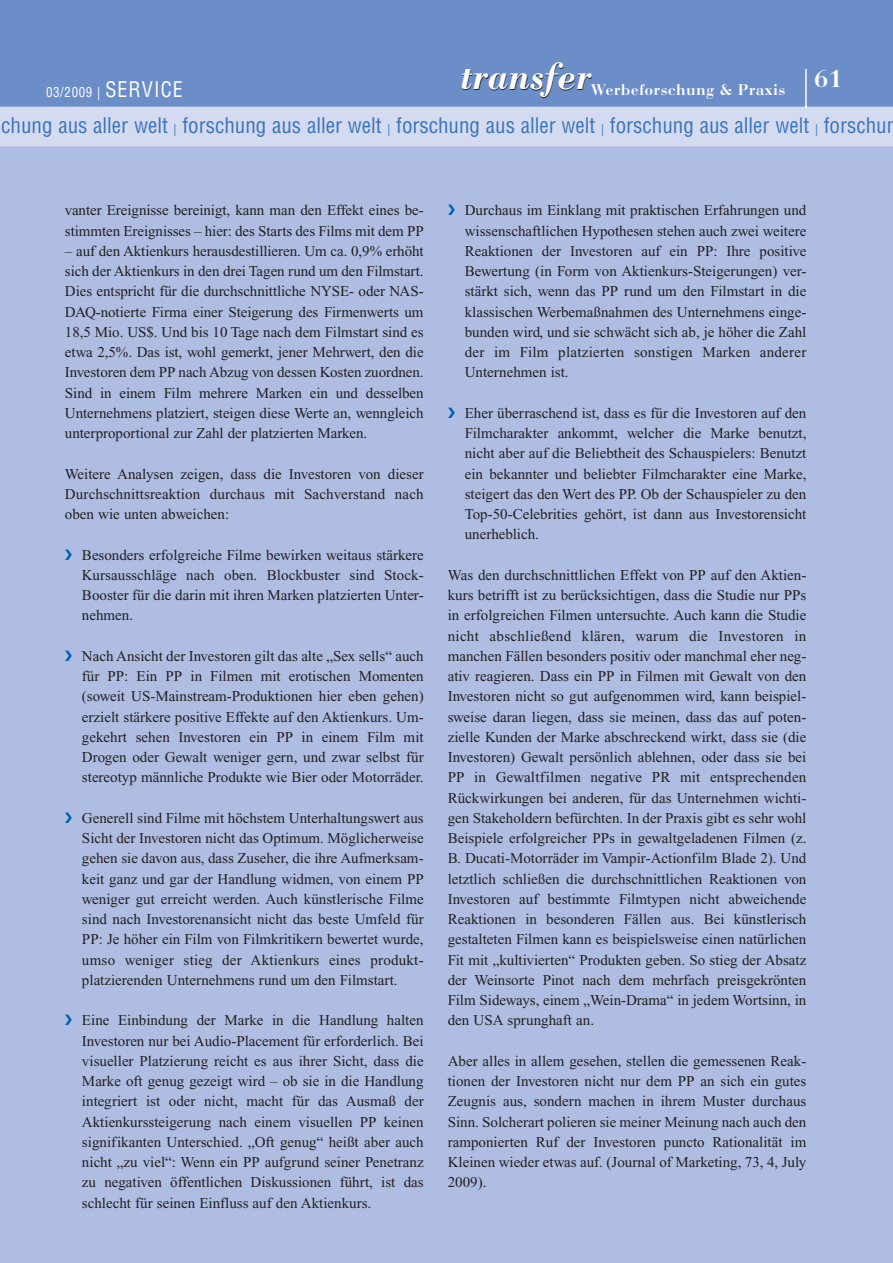
<style>
.page{position:relative;width:893px;height:1263px;background:#fff}
.page>*{position:absolute;margin:0;border:0;box-sizing:border-box;transform-origin:0 0}
.t1{font:italic 700 39.3px "Bodoni";color:#231f20}
.t2{font:600 25.5px "Bauer Bodoni D";color:#fff}
.t3{font:condensed 21px "Helvetica";color:#3a74ba}
.t4{font:600 16.2px "Bauer Bodoni D";letter-spacing:.06em;color:#fff;scale:.95 1}
.t5{font:15px/20.2px "Times New Roman";color:#231f20;text-align:justify}
.t6{font:condensed 13.5px "Helvetica";letter-spacing:.055em;color:#fff;scale:.95 1}
.s1{font-size:21px}
.s2{font-size:12px}
.s3{color:#0060ae}
</style>
<div class="page">
<div style="left:0;top:0;width:892px;height:1263px;background:#aebde1"></div>
<div style="left:0;top:0;width:892px;height:106px;background:#6b8dc8"></div>
<hr style="left:805px;top:69px;width:2px;height:39px;background:#fff">
<div style="left:0;top:107px;width:892px;height:39px;background:#d4daef"></div>
<h1 class="t1" style="left:460px;top:63px;width:132px">transfer</h1>
<h2 class="t2" style="left:814px;top:69px;width:30px">61</h2>
<p class="t6" style="left:46px;top:87px;width:145px">03/2009 | <span class="s1">SERVICE</span></p>
<p class="t4" style="left:591px;top:84px;width:205px">Werbeforschung &amp; Praxis</p>
<h3 class="t3" style="left:1px;top:117px;width:897px">chung aus aller welt <span class="s2">|</span> forschung aus aller welt <span class="s2">|</span> forschung aus aller welt <span class="s2">|</span> forschung aus aller welt <span class="s2">|</span> forschun</h3>
<p class="t5" style="left:65px;top:202px;width:360px">vanter Ereignisse bereinigt, kann man den Effekt eines be - stimmten Ereignisses – hier: des Starts des Films mit dem PP</p>
<p class="t5" style="left:65px;top:242px;width:360px">– auf den Aktienkurs herausdestillieren. Um ca. 0,9% erhöht sich der Aktienkurs in den drei Tagen rund um den Filmstart.<br>Dies entspricht für die durchschnittliche NYSE- oder NAS-DAQ-notierte Firma einer Steigerung des Firmenwerts um 18,5 Mio. US$. Und bis 10 Tage nach dem Filmstart sind es etwa 2,5%. Das ist, wohl gemerkt, jener Mehrwert, den die Investoren dem PP nach Abzug von dessen Kosten zuordnen.<br>Sind in einem Film mehrere Marken ein und desselben Unternehmens platziert, steigen diese Werte an, wenngleich unterproportional zur Zahl der platzierten Marken.</p>
<p class="t5" style="left:65px;top:465px;width:360px">Weitere Analysen zeigen, dass die Investoren von dieser Durchschnittsreaktion durchaus mit Sachverstand nach oben wie unten abweichen:</p>
<p class="t5" style="left:82px;top:546px;width:343px;text-indent:-17px"><span class="s3">❯</span> Besonders erfolgreiche Filme bewirken weitaus stärkere Kursausschläge nach oben. Blockbuster sind Stock-Booster für die darin mit ihren Marken platzierten Unter&shy;nehmen.</p>
<p class="t5" style="left:82px;top:647px;width:343px;text-indent:-17px"><span class="s3">❯</span> Nach Ansicht der Investoren gilt das alte „Sex sells“ auch für PP: Ein PP in Filmen mit erotischen Momenten (soweit US-Mainstream-Produktionen hier eben gehen) erzielt stärkere positive Effekte auf den Aktienkurs. Um&shy;gekehrt sehen Investoren ein PP in einem Film mit Drogen oder Gewalt weniger gern, und zwar selbst für stereotyp männliche Produkte wie Bier oder Motorräder.</p>
<p class="t5" style="left:82px;top:809px;width:343px;text-indent:-17px"><span class="s3">❯</span> Generell sind Filme mit höchstem Unterhaltungswert aus Sicht der Investoren nicht das Optimum. Möglicherweise gehen sie davon aus, dass Zuseher, die ihre Aufmerk sam&shy;keit ganz und gar der Handlung widmen, von einem PP weniger gut erreicht werden. Auch künstlerische Filme sind nach Investorenansicht nicht das beste Umfeld für PP: Je höher ein Film von Filmkritikern bewertet wurde, umso weniger stieg der Aktienkurs eines produkt&shy;platzierenden Unternehmens rund um den Filmstart.</p>
<p class="t5" style="left:82px;top:1012px;width:343px;text-indent:-17px"><span class="s3">❯</span> Eine Einbindung der Marke in die Handlung halten Investoren nur bei Audio-Placement für erforderlich. Bei visueller Platzierung reicht es aus ihrer Sicht, dass die Marke oft genug gezeigt wird – ob sie in die Handlung integriert ist oder nicht, macht für das Ausmaß der Aktien kurssteigerung nach einem visuellen PP keinen signifikanten Unterschied. „Oft genug“ heißt aber auch nicht „zu viel“: Wenn ein PP aufgrund seiner Penetranz zu negativen öffentlichen Diskussionen führt, ist das schlecht für seinen Einfluss auf den Aktienkurs.</p>
<p class="t5" style="left:465px;top:202px;width:343px;text-indent:-17px"><span class="s3">❯</span> Durchaus im Einklang mit praktischen Erfahrungen und wissenschaftlichen Hypothesen stehen auch zwei weitere Reaktionen der Investoren auf ein PP: Ihre positive Bewertung (in Form von Aktienkurs-Steigerungen) ver&shy;stärkt sich, wenn das PP rund um den Filmstart in die klassischen Werbemaßnahmen des Unternehmens einge&shy;bunden wird, und sie schwächt sich ab, je höher die Zahl der im Film platzierten sonstigen Marken anderer Unternehmen ist.</p>
<p class="t5" style="left:465px;top:404px;width:343px;text-indent:-17px"><span class="s3">❯</span> Eher überraschend ist, dass es für die Investoren auf den Filmcharakter ankommt, welcher die Marke benutzt, nicht aber auf die Beliebtheit des Schauspielers: Benutzt ein bekannter und beliebter Filmcharakter eine Marke, steigert das den Wert des PP. Ob der Schauspieler zu den Top-50-Celebrities gehört, ist dann aus Investorensicht unerheblich.</p>
<p class="t5" style="left:448px;top:566px;width:360px">Was den durchschnittlichen Effekt von PP auf den Aktien - kurs betrifft ist zu berücksichtigen, dass die Studie nur PPs in erfolgreichen Filmen untersuchte. Auch kann die Studie nicht abschließend klären, warum die Investoren in manchen Fällen besonders positiv oder manchmal eher neg&shy;ativ reagieren. Dass ein PP in Filmen mit Gewalt von den Investoren nicht so gut aufgenommen wird, kann beispiel&shy;sweise daran liegen, dass sie meinen, dass das auf poten&shy;zielle Kunden der Marke abschreckend wirkt, dass sie (die Investoren) Gewalt persönlich ablehnen, oder dass sie bei PP in Gewaltfilmen negative PR mit entsprechenden Rückwirkungen bei anderen, für das Unternehmen wichti&shy;gen Stakeholdern befürchten. In der Praxis gibt es sehr wohl Beispiele erfolgreicher PPs in gewaltgeladenen Filmen (z.<br>B. Ducati-Motorräder im Vampir-Actionfilm Blade 2). Und letztlich schließen die durchschnittlichen Reaktionen von Investoren auf bestimmte Filmtypen nicht abweichende Reaktionen in besonderen Fällen aus. Bei künstlerisch gestalteten Filmen kann es beispielsweise einen natürlichen Fit mit „kultivierten“ Produkten geben. So stieg der Absatz der Weinsorte Pinot nach dem mehrfach preisgekrönten Film Sideways, einem „Wein-Drama“ in jedem Wortsinn, in den USA sprunghaft an.</p>
<p class="t5" style="left:448px;top:1052px;width:360px">Aber alles in allem gesehen, stellen die gemessenen Reak - tionen der Investoren nicht nur dem PP an sich ein gutes Zeugnis aus, sondern machen in ihrem Muster durchaus Sinn. Solcherart polieren sie meiner Meinung nach auch den ramponierten Ruf der Investoren puncto Ratio na lität im Kleinen wieder etwas auf. (Journal of Marketing, 73, 4, July 2009).</p>
</div>
